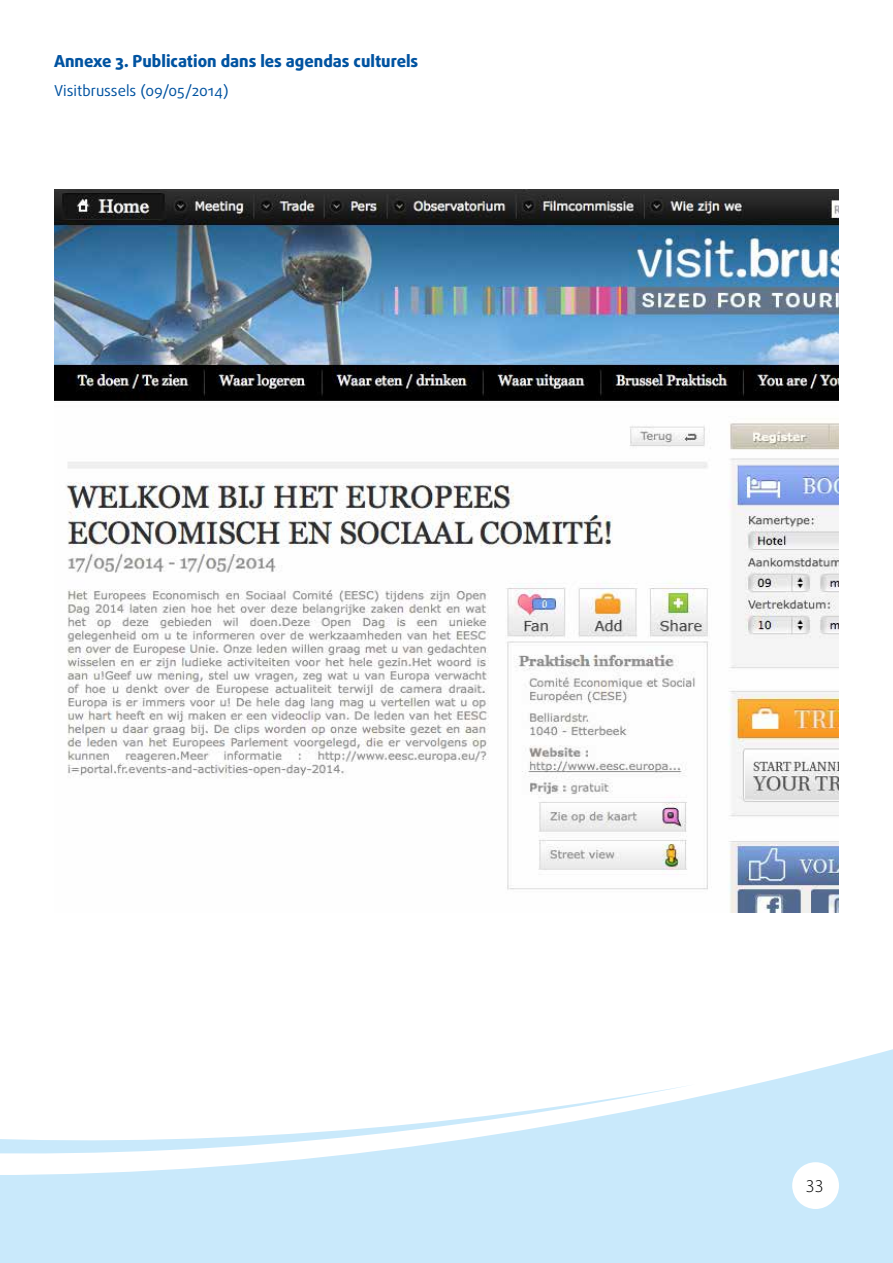
<style>
.page{position:relative;width:893px;height:1263px;background:#fff}
.page>*{position:absolute;margin:0;border:0;box-sizing:border-box;transform-origin:0 0}
.t1{font:300 18px "Myriad Pro";color:#000}
.t2{font:800 16.5px "Daxline Pro";color:#0053a1}
.t3{font:15px "Daxline Pro";color:#0053a1}
</style>
<div class="page">
<svg style="left:0;top:1049px;width:893px;height:214px;fill:#c9e9fb"></svg>
<div style="left:792px;top:1162px;width:47px;height:47px;background:#fff;border-radius:50%"></div>
<img style="left:54px;top:189px;width:785px;height:723px">
<p class="t2" style="left:54px;top:50px;width:366px">Annexe 3. Publication dans les agendas culturels</p>
<p class="t3" style="left:54px;top:80px;width:176px">Visitbrussels (09/05/2014)</p>
<p class="t1" style="left:806px;top:1176px;width:19px">33</p>
</div>
